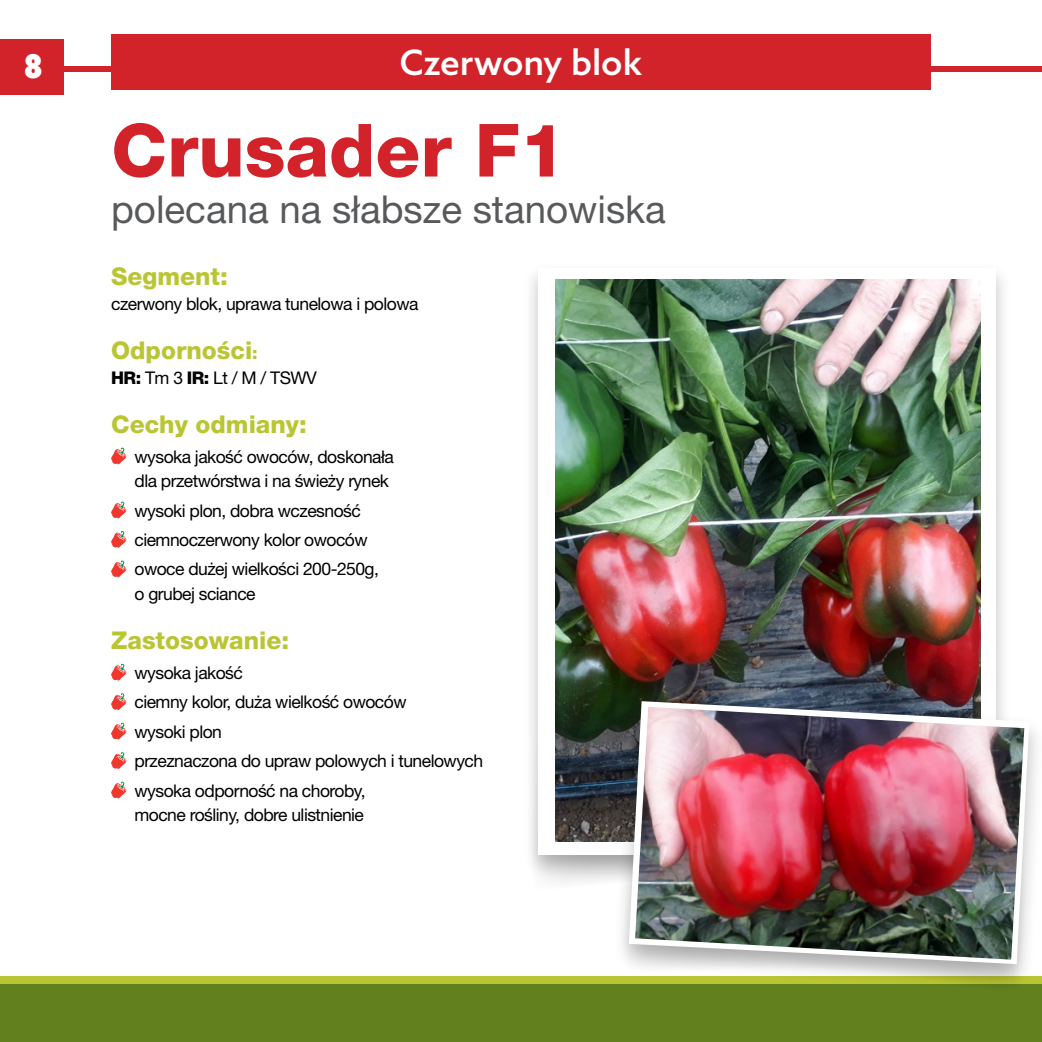
<style>
.page{position:relative;width:1042px;height:1042px;background:#fff}
.page>*{position:absolute;margin:0;border:0;box-sizing:border-box;transform-origin:0 0}
.t1{font:800 73.5px "Helvetica Neue LT Pro";color:#d2232a}
.t2{font:38.5px "Helvetica Neue LT Pro";color:#58595b}
.t3{font:500 35px "Azo Sans";color:#fff}
.t4{font:800 31.5px "Fujiyama";color:#fff}
.t5{font:800 24.5px "Helvetica Neue LT Pro";color:#bac533}
.t6{font:17.5px/29.4px "Helvetica Neue LT Pro";letter-spacing:-.03em;color:#000}
.s1{font-size:17.5px}
.s2{font-weight:800}
</style>
<div class="page">
<div style="left:111px;top:35px;width:820px;height:55px;background:#d2232a"></div>
<div style="left:0;top:984px;width:1042px;height:58px;background:#62801e"></div>
<div style="left:0;top:977px;width:1042px;height:7px;background:#bac533"></div>
<div style="left:0;top:66px;width:1042px;height:5px;background:#d2232a"></div>
<svg style="left:111px;top:447px;width:16px;height:17px"></svg>
<svg style="left:111px;top:501px;width:16px;height:17px"></svg>
<svg style="left:111px;top:531px;width:16px;height:17px"></svg>
<svg style="left:111px;top:560px;width:16px;height:17px"></svg>
<svg style="left:111px;top:664px;width:16px;height:16px"></svg>
<svg style="left:111px;top:693px;width:16px;height:17px"></svg>
<svg style="left:111px;top:722px;width:16px;height:17px"></svg>
<svg style="left:111px;top:752px;width:16px;height:17px"></svg>
<svg style="left:111px;top:781px;width:16px;height:17px"></svg>
<div style="left:0;top:40px;width:63px;height:55px;background:#d2232a"></div>
<div style="left:522px;top:261px;width:490px;height:619px;background:#000;opacity:.25"></div>
<div style="left:538px;top:268px;width:458px;height:586px;background:#fff"></div>
<img style="left:556px;top:280px;width:424px;height:561px">
<div style="left:611px;top:694px;width:431px;height:298px;background:#000;opacity:.25"></div>
<svg style="left:629px;top:701px;width:400px;height:263px"></svg>
<img style="left:635px;top:707px;width:389px;height:252px">
<h3 class="t4" style="left:24px;top:46px;width:21px">8</h3>
<h3 class="t3" style="left:400px;top:39px;width:244px">Czerwony blok</h3>
<h1 class="t1" style="left:111px;top:107px;width:456px">Crusader F1</h1>
<h2 class="t2" style="left:111px;top:185px;width:556px">polecana na słabsze stanowiska</h2>
<h3 class="t5" style="left:111px;top:262px;width:118px">Segment:</h3>
<p class="t6" style="left:111px;top:289px;width:309px">czerwony blok, uprawa tunelowa i polowa</p>
<h3 class="t5" style="left:111px;top:336px;width:148px">Odporności<span class="s1">:</span></h3>
<p class="t6" style="left:111px;top:362px;width:207px"><span class="s2">HR:</span> Tm 3 <span class="s2">IR:</span> Lt / M / TSWV</p>
<h3 class="t5" style="left:111px;top:410px;width:197px">Cechy odmiany:</h3>
<p class="t6" style="left:134px;top:444px;width:261px;line-height:24.5px">wysoka jakość owoców, doskonała dla przetwórstwa i na świeży rynek</p>
<p class="t6" style="left:134px;top:495px;width:246px">wysoki plon, dobra wczesność ciemnoczerwony kolor owoców owoce dużej wielkości 200-250g,</p>
<p class="t6" style="left:134px;top:578px;width:123px">o grubej sciance</p>
<h3 class="t5" style="left:111px;top:626px;width:179px">Zastosowanie:</h3>
<p class="t6" style="left:134px;top:657px;width:350px">wysoka jakość<br>ciemny kolor, duża wielkość owoców<br>wysoki plon<br>przeznaczona do upraw polowych i tunelowych wysoka odporność na choroby,</p>
<p class="t6" style="left:134px;top:800px;width:231px">mocne rośliny, dobre ulistnienie</p>
</div>
